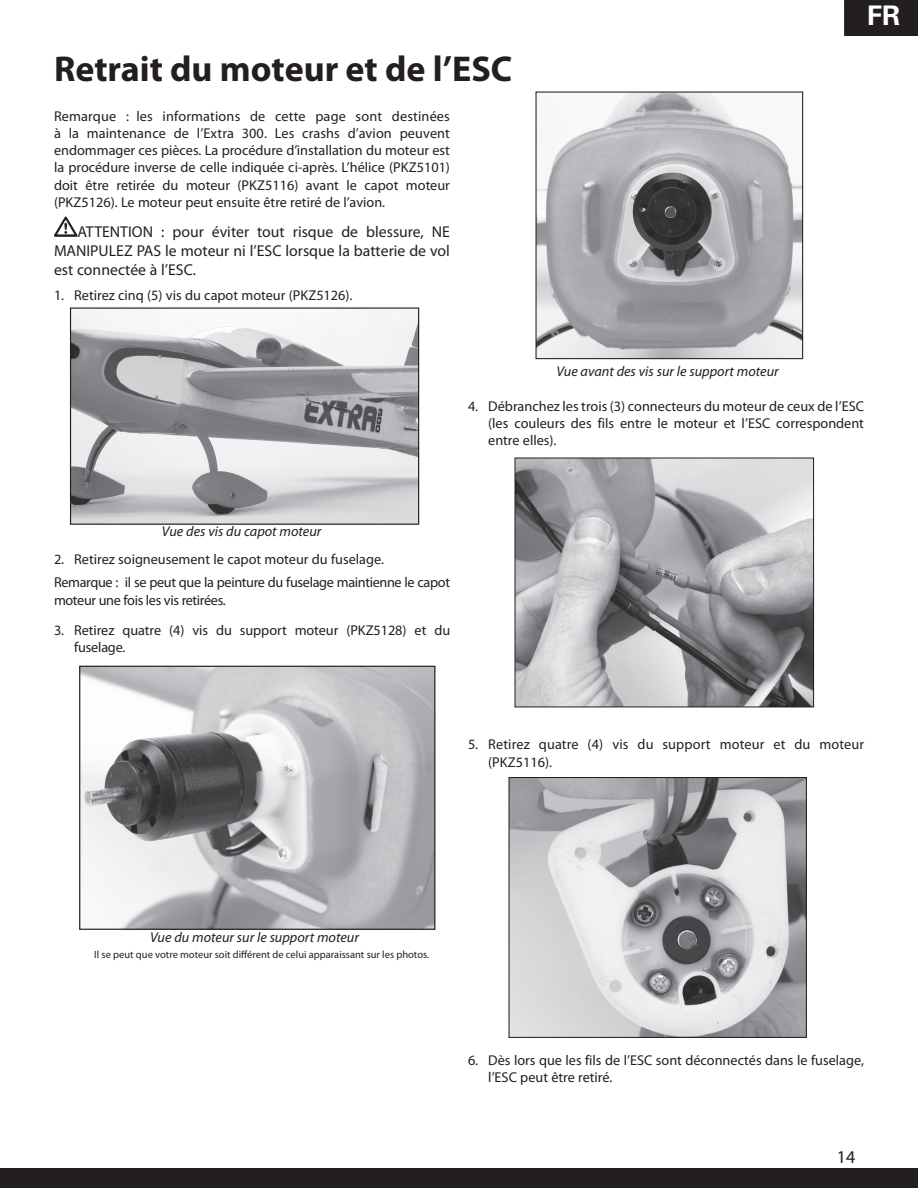
<style>
.page{position:relative;width:918px;height:1188px;background:#fff}
.page>*{position:absolute;margin:0;border:0;box-sizing:border-box;transform-origin:0 0}
.t1{font:700 36px "Myriad Pro";color:#231f20}
.t2{font:700 27px "Univers LT Std";color:#fff}
.t3{font:18px "Myriad Pro";color:#231f20}
.t4{font:15.75px/18.9px "Myriad Pro";color:#231f20;text-align:justify}
.t5{font:14.25px/17.1px "Myriad Pro";color:#231f20}
.t6{font:14.25px/23.9px "Myriad Pro";letter-spacing:-.025em;color:#231f20}
.t7{font:italic 14.25px "Myriad Pro";color:#231f20}
.t8{font:10.5px "Myriad Pro";color:#231f20}
</style>
<div class="page">
<svg style="left:54px;top:217px;width:24px;height:20px"></svg>
<img style="left:72px;top:310px;width:345px;height:213px">
<div style="left:70px;top:308px;width:349px;height:217px;border:1px solid #231f20"></div>
<img style="left:81px;top:668px;width:352px;height:260px">
<div style="left:79px;top:666px;width:356px;height:264px;border:1px solid #231f20"></div>
<img style="left:538px;top:93px;width:263px;height:264px">
<div style="left:536px;top:91px;width:267px;height:268px;border:1px solid #231f20"></div>
<img style="left:516px;top:459px;width:296px;height:246px">
<div style="left:514px;top:457px;width:300px;height:250px;border:1px solid #231f20"></div>
<img style="left:511px;top:779px;width:294px;height:257px">
<div style="left:509px;top:777px;width:298px;height:261px;border:1px solid #231f20"></div>
<div style="left:0;top:1169px;width:918px;height:19px;background:#231f20"></div>
<div style="left:845px;top:1px;width:72px;height:34px;background:#231f20"></div>
<div style="left:844px;top:0;width:74px;height:36px;border:2px solid #231f20"></div>
<h1 class="t1" style="left:54px;top:45px;width:460px">Retrait du moteur et de l’ESC</h1>
<p class="t5" style="left:54px;top:108px;width:398px;text-align:justify">Remarque : les informations de cette page sont destinées à la maintenance de l’Extra 300. Les crashs d’avion peuvent endommager ces pièces. La procédure d’installation du moteur est la procédure inverse de celle indiquée ci-après. L’hélice (PKZ5101) doit être retirée du moteur (PKZ5116) avant le capot moteur (PKZ5126). Le moteur peut ensuite être retiré de l’avion.</p>
<p class="t4" style="left:54px;top:222px;width:398px;text-indent:23px">ATTENTION : pour éviter tout risque de blessure, NE MANIPULEZ PAS le moteur ni l’ESC lorsque la batterie de vol est connectée à l’ESC.</p>
<p class="t5" style="left:54px;top:287px;width:300px">1. Retirez cinq (5) vis du capot moteur (PKZ5126).</p>
<p class="t7" style="left:556px;top:362px;width:224px">Vue avant des vis sur le support moteur</p>
<h2 class="t2" style="left:867px;top:0;width:35px">FR</h2>
<p class="t5" style="left:488px;top:397px;width:377px;text-align:justify;text-indent:-20px">4. Débranchez les trois (3) connecteurs du moteur de ceux de l’ESC (les couleurs des fils entre le moteur et l’ESC correspondent entre elles).</p>
<p class="t7" style="left:162px;top:523px;width:161px">Vue des vis du capot moteur</p>
<p class="t6" style="left:54px;top:547px;width:398px">2. Retirez soigneusement le capot moteur du fuselage.<br>Remarque : il se peut que la peinture du fuselage maintienne le capot</p>
<p class="t6" style="left:54px;top:588px;width:173px">moteur une fois les vis retirées.</p>
<p class="t5" style="left:74px;top:622px;width:377px;text-indent:-20px">3. Retirez quatre (4) vis du support moteur (PKZ5128) et du fuselage.</p>
<p class="t5" style="left:488px;top:735px;width:377px;line-height:18px;text-indent:-20px">5. Retirez quatre (4) vis du support moteur et du moteur (PKZ5116).</p>
<p class="t7" style="left:150px;top:928px;width:210px">Vue du moteur sur le support moteur</p>
<p class="t8" style="left:94px;top:948px;width:337px">Il se peut que votre moteur soit différent de celui apparaissant sur les photos.</p>
<p class="t5" style="left:488px;top:1051px;width:377px;text-indent:-20px">6. Dès lors que les fils de l’ESC sont déconnectés dans le fuselage, l’ESC peut être retiré.</p>
<p class="t3" style="left:837px;top:1145px;width:20px">14</p>
</div>
